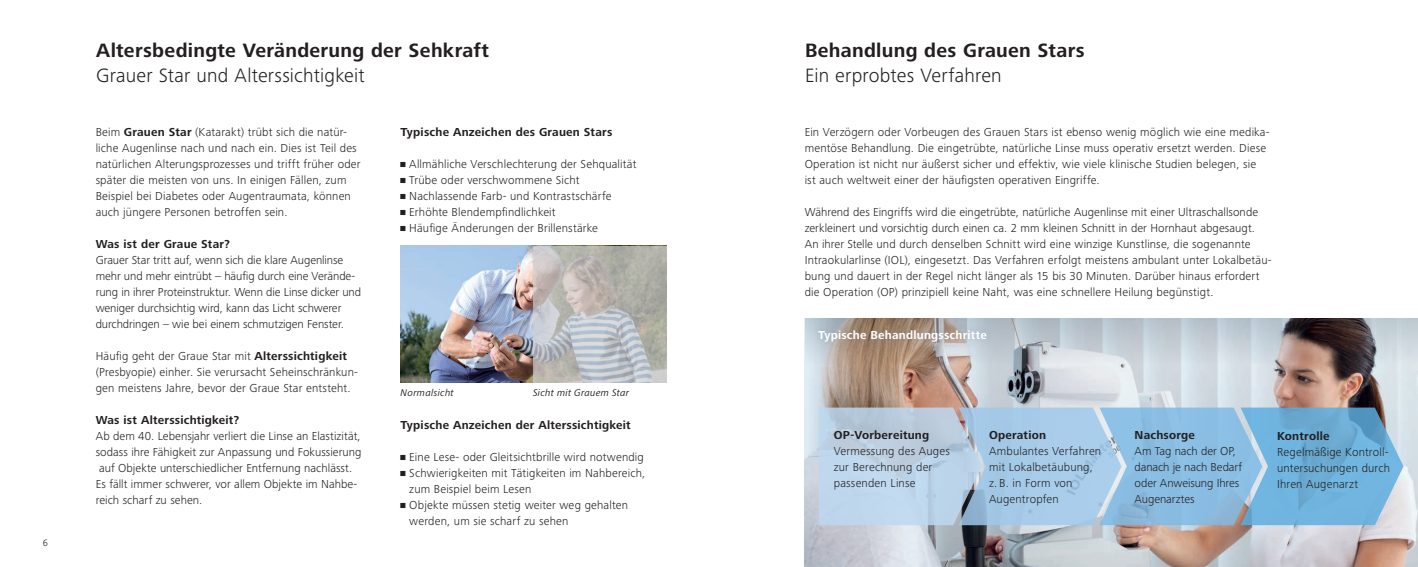
<style>
.page{position:relative;width:1418px;height:567px;background:#fff}
.page>*{position:absolute;margin:0;border:0;box-sizing:border-box;transform-origin:0 0}
.t1{font:700 20px "Zeiss Frutiger Next Pro";letter-spacing:.015em;color:#231f20}
.t2{font:300 20px "Zeiss Frutiger Next Pro";letter-spacing:.01em;color:#231f20}
.t3{font:300 12px/16px "Zeiss Frutiger Next Pro";letter-spacing:.01em;color:#231f20}
.t4{font:300 12px/16px "Zeiss Frutiger Next Pro";letter-spacing:-.01em;color:#231f20}
.t5{font:700 12px "Zeiss Frutiger Next Pro";letter-spacing:.015em;color:#231f20}
.t6{font:700 12px "Zeiss Frutiger Next Pro";letter-spacing:.015em;color:#fff}
.t7{font:italic 10px "Zeiss Frutiger Next Pro";letter-spacing:.025em;color:#231f20}
.t8{font:300 9.5px "Zeiss Frutiger Next Pro";color:#231f20}
.s1{font-weight:700}
</style>
<div class="page">
<img style="left:804px;top:366px;width:613px;height:201px">
<svg style="left:819px;top:408px;width:584px;height:117px;background:#99c2e1"></svg>
<svg style="left:804px;top:319px;width:613px;height:47px;background:#aeafb2"></svg>
<div style="left:811px;top:322px;width:182px;height:27px;background:#778a98;opacity:.5"></div>
<img style="left:400px;top:246px;width:133px;height:137px">
<svg style="left:533px;top:246px;width:133px;height:137px;background:#b9b9b7"></svg>
<p class="t8" style="left:43px;top:537px;width:7px">6</p>
<h1 class="t1" style="left:96px;top:39px;width:394px">Altersbedingte Veränderung der Sehkraft</h1>
<h1 class="t2" style="left:96px;top:64px;width:270px">Grauer Star und Alterssichtigkeit</h1>
<p class="t3" style="left:96px;top:124px;width:266px">Beim <span class="s1">Grauen Star</span> (Katarakt) trübt sich die natür&shy;liche Augenlinse nach und nach ein. Dies ist Teil des natürlichen Alterungsprozesses und trifft früher oder später die meisten von uns. In einigen Fällen, zum Beispiel bei Diabetes oder Augentraumata, können auch jüngere Personen betroffen sein.</p>
<p class="t5" style="left:96px;top:237px;width:135px">Was ist der Graue Star?</p>
<p class="t4" style="left:96px;top:252px;width:267px">Grauer Star tritt auf, wenn sich die klare Augenlinse mehr und mehr eintrübt – häufig durch eine Verände&shy;rung in ihrer Proteinstruktur. Wenn die Linse dicker und weniger durchsichtig wird, kann das Licht schwerer durchdringen – wie bei einem schmutzigen Fenster.</p>
<p class="t3" style="left:96px;top:348px;width:264px">Häufig geht der Graue Star mit <span class="s1">Alterssichtigkeit </span>(Presbyopie) einher. Sie verursacht Seheinschränkun&shy;gen meistens Jahre, bevor der Graue Star entsteht.</p>
<p class="t5" style="left:96px;top:413px;width:145px">Was ist Alterssichtigkeit?</p>
<p class="t3" style="left:96px;top:428px;width:267px">Ab dem 40. Lebensjahr verliert die Linse an Elastizität, sodass ihre Fähigkeit zur Anpassung und Fokussierung auf Objekte unterschiedlicher Entfernung nachlässt.<br>Es fällt immer schwerer, vor allem Objekte im Nahbe&shy;reich scharf zu sehen.</p>
<p class="t5" style="left:400px;top:125px;width:213px">Typische Anzeichen des Grauen Stars</p>
<p class="t3" style="left:400px;top:156px;width:237px">• Allmähliche Verschlechterung der Sehqualität</p>
<p class="t3" style="left:400px;top:172px;width:180px">• Trübe oder verschwommene Sicht</p>
<p class="t3" style="left:400px;top:188px;width:212px">• Nachlassende Farb- und Kontrastschärfe</p>
<p class="t3" style="left:400px;top:204px;width:157px">• Erhöhte Blendempfindlichkeit</p>
<p class="t3" style="left:400px;top:220px;width:199px">• Häufige Änderungen der Brillenstärke</p>
<p class="t7" style="left:400px;top:387px;width:55px">Normalsicht</p>
<p class="t7" style="left:533px;top:387px;width:98px">Sicht mit Grauem Star</p>
<p class="t5" style="left:400px;top:418px;width:232px">Typische Anzeichen der Alterssichtigkeit</p>
<p class="t3" style="left:400px;top:449px;width:245px">• Eine Lese- oder Gleitsichtbrille wird notwendig</p>
<p class="t3" style="left:409px;top:465px;width:237px;text-indent:-9px">• Schwierigkeiten mit Tätigkeiten im Nahbereich, zum Beispiel beim Lesen</p>
<p class="t3" style="left:409px;top:497px;width:220px;text-indent:-9px">• Objekte müssen stetig weiter weg gehalten werden, um sie scharf zu sehen</p>
<h1 class="t1" style="left:805px;top:39px;width:281px">Behandlung des Grauen Stars</h1>
<h1 class="t2" style="left:805px;top:64px;width:198px">Ein erprobtes Verfahren</h1>
<p class="t3" style="left:804px;top:124px;width:466px">Ein Verzögern oder Vorbeugen des Grauen Stars ist ebenso wenig möglich wie eine medika&shy;mentöse Behandlung. Die eingetrübte, natürliche Linse muss operativ ersetzt werden. Diese Operation ist nicht nur äußerst sicher und effektiv, wie viele klinische Studien belegen, sie ist auch weltweit einer der häufigsten operativen Eingriffe.</p>
<p class="t3" style="left:804px;top:204px;width:468px">Während des Eingriffs wird die eingetrübte, natürliche Augenlinse mit einer Ultraschallsonde zerkleinert und vorsichtig durch einen ca. 2 mm kleinen Schnitt in der Hornhaut abgesaugt.<br>An ihrer Stelle und durch denselben Schnitt wird eine winzige Kunstlinse, die sogenannte Intraokularlinse (IOL), eingesetzt. Das Verfahren erfolgt meistens ambulant unter Lokalbetäu&shy;bung und dauert in der Regel nicht länger als 15 bis 30 Minuten. Darüber hinaus erfordert die Operation (OP) prinzipiell keine Naht, was eine schnellere Heilung begünstigt.</p>
<p class="t6" style="left:818px;top:328px;width:170px">Typische Behandlungsschritte</p>
<p class="t5" style="left:833px;top:428px;width:97px">OP-Vorbereitung</p>
<p class="t3" style="left:833px;top:443px;width:117px">Vermessung des Auges zur Berechnung der passenden Linse</p>
<p class="t5" style="left:989px;top:428px;width:58px">Operation</p>
<p class="t3" style="left:989px;top:443px;width:114px">Ambulantes Verfahren mit Lokalbetäubung, z. B. in Form von<br>Augentropfen</p>
<p class="t5" style="left:1134px;top:428px;width:62px">Nachsorge</p>
<p class="t4" style="left:1134px;top:443px;width:109px">Am Tag nach der OP, danach je nach Bedarf oder Anweisung Ihres<br>Augenarztes</p>
<p class="t5" style="left:1277px;top:430px;width:54px">Kontrolle</p>
<p class="t3" style="left:1277px;top:444px;width:114px">Regelmäßige Kontroll&shy;untersuchungen durch<br>Ihren Augenarzt</p>
</div>
